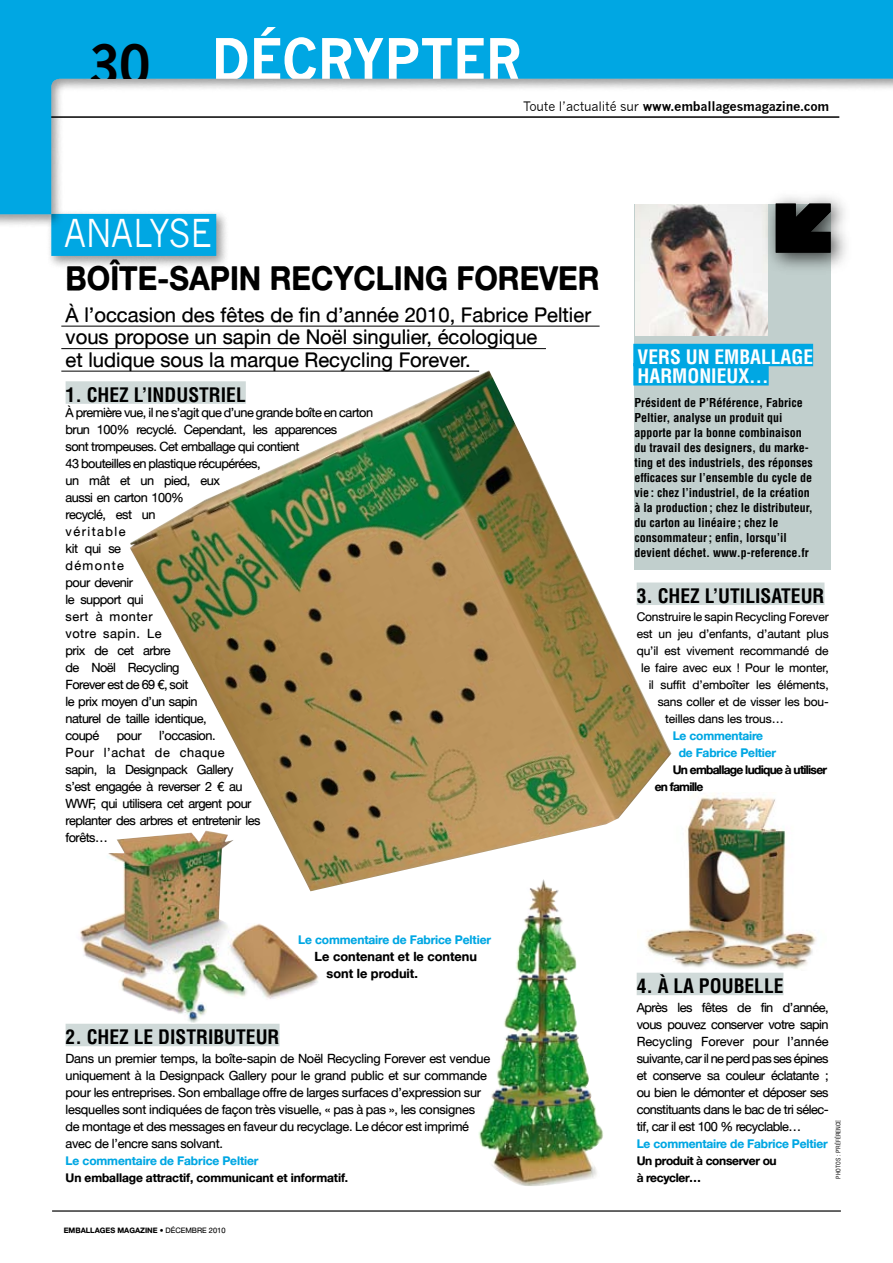
<style>
.page{position:relative;width:893px;height:1263px;background:#fff}
.page>*{position:absolute;margin:0;border:0;box-sizing:border-box;transform-origin:0 0}
.t1{font:700 57px "News Gothic";letter-spacing:-.01em;color:#fff;scale:.92 1}
.t2{font:700 54px "News Gothic";color:#000;scale:.92 1}
.t3{font:37.5px "News Gothic";letter-spacing:-.01em;color:#fff;scale:.92 1}
.t4{font:33px "Alte Haas Grotesk Bold";color:#000;scale:.92 1}
.t5{font:20.25px/22.5px "Alte Haas Grotesk";color:#000}
.t6{font:700 condensed 19.5px "Helvetica";color:#000}
.t7{font:700 condensed 19.5px/19.2px "Helvetica";color:#fff}
.t8{font:12.75px/17px "Alte Haas Grotesk";letter-spacing:-.04em;color:#000}
.t9{font:12.75px/17px "Alte Haas Grotesk";letter-spacing:-.02em;color:#000}
.t10{font:700 12.75px "News Gothic";letter-spacing:-.015em;color:#000}
.t11{font:12.75px/17px "Alte Haas Grotesk Bold";color:#000}
.t12{font:700 condensed 12px/15px "Helvetica";color:#000}
.t13{font:12px "Alte Haas Grotesk";letter-spacing:-.01em;color:#000}
.t14{font:12px/17px "Alte Haas Grotesk Bold";letter-spacing:-.015em;color:#00a7e3}
.t15{font:12px "Alte Haas Grotesk Bold";letter-spacing:-.01em;color:#000}
.t16{font:12px/17px "Alte Haas Grotesk Bold";letter-spacing:-.06em;color:#000}
.t17{font:12px/17px "Alte Haas Grotesk Bold";letter-spacing:-.03em;color:#000}
.t18{font:7.5px "Alte Haas Grotesk Bold";color:#000}
.t19{font:7.5px "Alte Haas Grotesk";color:#000}
.t20{font:condensed 6px "Helvetica";color:#000}
.s1{font-weight:400}
</style>
<div class="page">
<div style="left:45px;top:208px;width:184px;height:60px;background:#000;opacity:.4"></div>
<div style="left:51px;top:214px;width:165px;height:42px;background:#00a7e3"></div>
<div style="left:0;top:0;width:893px;height:227px;background:#000;opacity:.4"></div>
<svg style="left:0;top:0;width:893px;height:214px"></svg>
<div style="left:634px;top:204px;width:197px;height:365px;background:#c1cfcd"></div>
<hr style="left:61px;top:326px;width:539px;height:1px;background:#000">
<hr style="left:61px;top:348px;width:485px;height:1px;background:#000">
<hr style="left:61px;top:371px;width:418px;height:1px;background:#000">
<hr style="left:52px;top:1210px;width:789px;height:1px;background:#000">
<div style="left:633px;top:344px;width:180px;height:22px;background:#00a7e3"></div>
<div style="left:633px;top:363px;width:136px;height:22px;background:#00a7e3"></div>
<img style="left:635px;top:204px;width:132px;height:132px">
<div style="left:66px;top:381px;width:180px;height:23px;background:#d0dad9"></div>
<div style="left:66px;top:1024px;width:214px;height:22px;background:#d0dad9"></div>
<div style="left:637px;top:582px;width:187px;height:23px;background:#d0dad9"></div>
<div style="left:637px;top:973px;width:146px;height:22px;background:#d0dad9"></div>
<img style="left:758px;top:185px;width:100px;height:95px">
<svg style="left:776px;top:204px;width:55px;height:49px;background:#0c0d0d"></svg>
<img style="left:478px;top:891px;width:125px;height:295px">
<img style="left:646px;top:793px;width:170px;height:176px">
<img style="left:130px;top:370px;width:541px;height:521px">
<img style="left:80px;top:830px;width:240px;height:193px">
<h2 class="t2" style="left:89px;top:32px;width:69px">30</h2>
<h1 class="t1" style="left:211px;top:25px;width:339px">décrypter</h1>
<p class="t10" style="left:523px;top:98px;width:307px"><span class="s1">Toute l’actualité sur</span> www.emballagesmagazine.com</p>
<h3 class="t3" style="left:64px;top:212px;width:162px">ANALYSE</h3>
<h3 class="t4" style="left:66px;top:258px;width:582px">BOÎTE-SAPIN RECYCLING FOREVER</h3>
<h3 class="t5" style="left:66px;top:303px;width:527px">À l’occasion des fêtes de fin d’année 2010, Fabrice Peltier vous propose un sapin de Noël singulier, écologique<br>et ludique sous la marque Recycling Forever.</h3>
<h3 class="t6" style="left:66px;top:382px;width:154px">1. CHEZ L’INDUSTRIEL</h3>
<p class="t8" style="left:66px;top:403px;width:309px">À première vue, il ne s’agit que d’une grande boîte en carton brun 100% recyclé. Cependant, les apparences<br>sont trompeuses. Cet emballage qui contient<br>43 bouteilles en plastique récupérées,<br>un mât et un pied, eux<br>aussi en carton 100%<br>recyclé, est un<br>véritable<br>kit qui se<br>démonte<br>pour devenir<br>le support qui<br>sert à monter<br>votre sapin. Le<br>prix de cet arbre<br>de Noël Recycling<br>Forever est de 69 €, soit<br>le prix moyen d’un sapin<br>naturel de taille identique,<br>coupé</p>
<p class="t8" style="left:66px;top:727px;width:196px;text-indent:94px">l’occasion.<br>Pour l’achat de chaque<br>sapin, la Designpack Gallery s’est engagée à reverser 2 € au<br>WWF, qui utilisera cet argent pour replanter des arbres et entretenir les forêts…</p>
<p class="t8" style="left:117px;top:727px;width:26px">pour</p>
<h3 class="t7" style="left:638px;top:347px;width:177px">Vers un emballage harmonieux…</h3>
<p class="t12" style="left:635px;top:395px;width:180px">Président de P’Référence, Fabrice Peltier, analyse un produit qui apporte par la bonne combinaison du travail des designers, du marke&shy;ting et des industriels, des réponses efficaces sur l’ensemble du cycle de vie : chez l’industriel, de la création à la production; chez le distributeur, du carton au linéaire; chez le consommateur; enfin, lorsqu’il devient déchet. www.p-reference.fr</p>
<h3 class="t6" style="left:637px;top:584px;width:113px">3. CHEZ L’UTILISA</h3>
<h3 class="t6" style="left:781px;top:584px;width:22px">TEUR</h3>
<p class="t13" style="left:637px;top:609px;width:194px">Construire le sapin Recycling Forever</p>
<p class="t13" style="left:637px;top:626px;width:193px">est un jeu d’enfants, d’autant plus</p>
<p class="t13" style="left:637px;top:643px;width:193px">qu’il est vivement recommandé de</p>
<p class="t13" style="left:641px;top:660px;width:189px">le faire avec eux ! Pour le monter,</p>
<p class="t13" style="left:649px;top:677px;width:181px">il suffit d’emboîter les éléments,</p>
<p class="t13" style="left:658px;top:694px;width:172px">sans coller et de visser les bou-</p>
<p class="t13" style="left:665px;top:711px;width:120px">teilles dans les trous…</p>
<p class="t14" style="left:679px;top:727px;width:99px;text-indent:-6px">Le commentaire de Fabrice Peltier</p>
<p class="t16" style="left:655px;top:761px;width:174px;text-indent:18px">Un emballage ludique à utiliser en famille</p>
<p class="t14" style="left:298px;top:931px;width:194px">Le commentaire de Fabrice Peltier</p>
<p class="t11" style="left:327px;top:948px;width:152px;text-indent:-12px">Le contenant et le contenu sont le produit.</p>
<h3 class="t6" style="left:66px;top:1025px;width:141px">2. CHEZ LE DISTRIBU</h3>
<h3 class="t6" style="left:236px;top:1025px;width:22px">TEUR</h3>
<p class="t9" style="left:66px;top:1050px;width:426px">Dans un premier temps, la boîte-sapin de Noël Recycling Forever est vendue uniquement à la Designpack Gallery pour le grand public et sur commande pour les entreprises. Son emballage offre de larges surfaces d’expression sur lesquelles sont indiquées de façon très visuelle, « pas à pas », les consignes de montage et des messages en faveur du recyclage. Le décor est imprimé avec de l’encre sans solvant.</p>
<p class="t14" style="left:66px;top:1152px;width:194px">Le commentaire de Fabrice Peltier</p>
<p class="t15" style="left:66px;top:1170px;width:284px">Un emballage attractif, communicant et informatif.</p>
<p class="t18" style="left:64px;top:1226px;width:18px">Emballages</p>
<p class="t18" style="left:117px;top:1226px;width:14px">maga</p>
<p class="t18" style="left:140px;top:1226px;width:10px">zine</p>
<p class="t19" style="left:160px;top:1226px;width:67px">• DÉCEMBRE 2010</p>
<h3 class="t6" style="left:637px;top:974px;width:85px">4. À LA POUBELLE</h3>
<p class="t8" style="left:637px;top:999px;width:194px;text-align:justify">Après les fêtes de fin d’année, vous pouvez conserver votre sapin Recycling Forever pour l’année suivante, car il ne perd pas ses épines et conserve sa couleur éclatante ; ou bien le démonter et déposer ses constituants dans le bac de tri sélec&shy;tif, car il est 100 % recyclable…</p>
<p class="t14" style="left:637px;top:1135px;width:193px">Le commentaire de Fabrice Peltier</p>
<p class="t17" style="left:637px;top:1152px;width:142px">Un produit à conserver ou à recycler…</p>
<p class="t20" style="left:834px;top:1178px;width:60px;rotate:-90deg">photos : P’RÉFÉRENCE</p>
</div>
